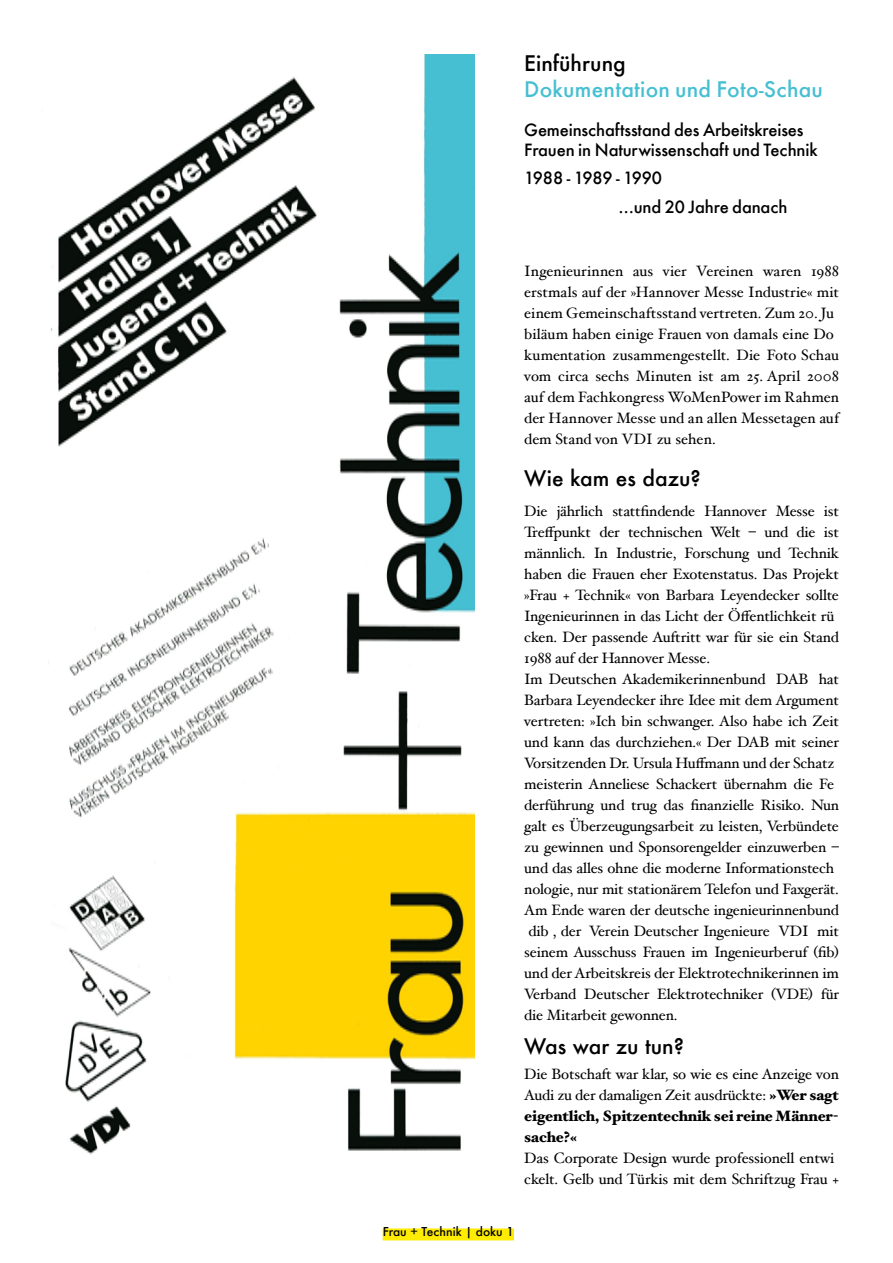
<style>
.page{position:relative;width:893px;height:1263px;background:#fff}
.page>*{position:absolute;margin:0;border:0;box-sizing:border-box;transform-origin:0 0}
.t1{font:500 21px "Futura";color:#000}
.t2{font:500 21px "Futura";letter-spacing:.01em;color:#46bfd2}
.t3{font:500 16.5px/19.8px "Futura";letter-spacing:-.01em;color:#000}
.t4{font:15px/21px "Hoefler Text";letter-spacing:-.01em;color:#000}
.t5{font:500 12px "Futura";color:#000}
.s1{font-weight:900}
</style>
<div class="page">
<div style="left:383px;top:1228px;width:131px;height:12px;background:#ffec00"></div>
<img style="left:48px;top:54px;width:427px;height:1101px">
<p class="t5" style="left:383px;top:1223px;width:122px">Frau + Technik | doku</p>
<h1 class="t1" style="left:524px;top:49px;width:103px">Einführung</h1>
<h1 class="t2" style="left:524px;top:74px;width:300px">Dokumentation und Foto-Schau</h1>
<p class="t3" style="left:524px;top:120px;width:295px">Gemeinschaftsstand des Arbeitskreises<br>Frauen in Naturwissenschaft und Technik</p>
<p class="t3" style="left:618px;top:164px;width:171px;line-height:28.3px;text-indent:-94px">1 988 - 1 989 - 1 990<br>…und 20 Jahre danach</p>
<p class="t4" style="left:524px;top:260px;width:316px">Ingenieurinnen aus vier Vereinen waren 1988 erstmals auf der »Hannover Messe Industrie« mit einem Gemeinschaftsstand vertreten. Zum 20. Ju biläum haben einige Frauen von damals eine Do kumentation zusammengestellt. Die Foto-Schau vom circa sechs Minuten ist am 25. April 2008 auf dem Fachkongress WoMenPower im Rahmen der Hannover Messe und an allen Messetagen auf dem Stand von VDI zu sehen.</p>
<h1 class="t1" style="left:524px;top:464px;width:178px">Wie kam es dazu?</h1>
<p class="t4" style="left:524px;top:500px;width:316px">Die jährlich stattfindende Hannover Messe ist Treffpunkt der technischen Welt – und die ist männlich. In Industrie, Forschung und Technik haben die Frauen eher Exotenstatus. Das Projekt »Frau + Technik« von Barbara Leyendecker sollte Ingenieurinnen in das Licht der Öffentlichkeit rü cken. Der passende Auftritt war für sie ein Stand 1988 auf der Hannover Messe.<br>Im Deutschen Akademikerinnenbund (DAB) hat Barbara Leyendecker ihre Idee mit dem Argument vertreten: »Ich bin schwanger. Also habe ich Zeit und kann das durchziehen.« Der DAB mit seiner Vorsitzenden Dr. Ursula Huffmann und der Schatz meisterin Anneliese Schackert übernahm die Fe derführung und trug das finanzielle Risiko. Nun galt es Überzeugungsarbeit zu leisten, Verbündete zu gewinnen und Sponsorengelder einzuwerben – und das alles ohne die moderne Informationstech nologie, nur mit stationärem Telefon und Faxgerät.<br>Am Ende waren der deutsche ingenieurinnenbund (dib), der Verein Deutscher Ingenieure (VDI) mit seinem Ausschuss Frauen im Ingenieurberuf (fib) und der Arbeitskreis der Elektrotechnikerinnen im Verband Deutscher Elektrotechniker (VDE) für die Mitarbeit gewonnen.</p>
<h1 class="t1" style="left:524px;top:1031px;width:161px">Was war zu tun?</h1>
<p class="t4" style="left:524px;top:1063px;width:316px;text-align:justify">Die Botschaft war klar, so wie es eine Anzeige von Audi zu der damaligen Zeit ausdrückte: <span class="s1">»Wer sagt eigentlich, Spitzentechnik sei reine Männer&shy;sache?«</span></p>
<p class="t4" style="left:524px;top:1147px;width:316px">Das Corporate Design wurde professionell entwi ckelt. Gelb und Türkis mit dem Schriftzug Frau +</p>
</div>
